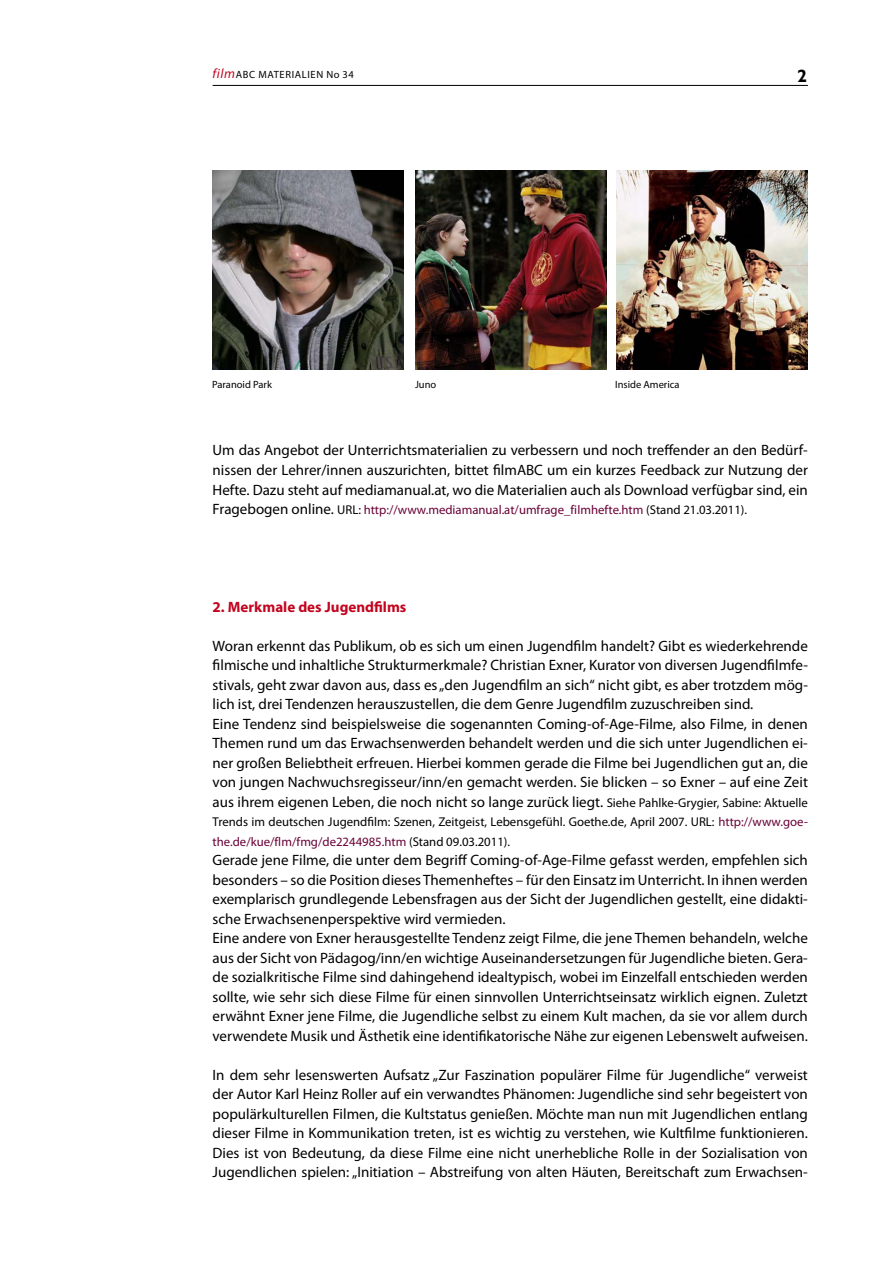
<style>
.page{position:relative;width:893px;height:1263px;background:#fff}
.page>*{position:absolute;margin:0;border:0;box-sizing:border-box;transform-origin:0 0}
.t1{font:700 18px "Gill Sans";color:#000}
.t2{font:15px/19.5px "Myriad Pro";color:#000;text-align:justify}
.t3{font:700 15px "Myriad Pro";color:#c3041f}
.t4{font:12.75px/19.5px "Myriad Pro";color:#000}
.t5{font:12.75px "Myriad Pro";color:#690036}
.t6{font:10.5px "Myriad Pro";letter-spacing:.02em;color:#000}
.t7{font:10.5px "Myriad Pro";letter-spacing:.06em;color:#000}
.s1{font-style:italic;font-size:13.5px;color:#c3041f}
.s2{font-size:15px;color:#000}
.s3{color:#000}
.s4{font-size:12.75px}
.s5{color:#690036}
</style>
<div class="page">
<hr style="left:213px;top:85px;width:595px;height:1px;background:#000">
<img style="left:213px;top:170px;width:191px;height:200px">
<img style="left:415px;top:170px;width:191px;height:200px">
<img style="left:617px;top:170px;width:191px;height:200px">
<p class="t7" style="left:213px;top:68px;width:143px"><span class="s1">film</span>ABC Materialien No 34</p>
<p class="t1" style="left:797px;top:65px;width:11px">2</p>
<p class="t6" style="left:212px;top:378px;width:61px">Paranoid Park</p>
<p class="t6" style="left:415px;top:378px;width:23px">Juno</p>
<p class="t6" style="left:615px;top:378px;width:66px">I nside America</p>
<p class="t2" style="left:213px;top:440px;width:597px">Um das Angebot der Unterrichtsmaterialien zu verbessern und noch treffender an den Bedürf&shy;nissen der Lehrer/innen auszurichten, bittet filmABC um ein kurzes Feedback zur Nutzung der Hefte. Dazu steht auf mediamanual.at, wo die Materialien auch als Download verfügbar sind, ein</p>
<p class="t5" style="left:213px;top:502px;width:536px"><span class="s2">Fragebogen online.</span> <span class="s3">URL:</span> http://www.mediamanual.at/umfrage_filmhefte.htm <span class="s3">(Stand 21.03.2011).</span></p>
<p class="t3" style="left:213px;top:597px;width:195px">2. Merkmale des Jugendfilms</p>
<p class="t2" style="left:213px;top:635px;width:597px;text-align:left">Woran erkennt das Publikum, ob es sich um einen Jugendfilm handelt? Gibt es wiederkehrende filmische und inhaltliche Strukturmerkmale? Christian Exner, Kurator von diversen Jugendfilmfe&shy;stivals, geht zwar davon aus, dass es „den Jugendfilm an sich“ nicht gibt, es aber trotzdem mög&shy;lich ist, drei Tendenzen herauszustellen, die dem Genre Jugendfilm zuzuschreiben sind.<br>Eine Tendenz sind beispielsweise die sogenannten Coming-of-Age-Filme, also Filme, in denen Themen rund um das Erwachsenwerden behandelt werden und die sich unter Jugendlichen ei&shy;ner großen Beliebtheit erfreuen. H ierbei kommen gerade die Filme bei Jugendlichen gut an, die von jungen Nachwuchsregisseur/inn/en gemacht werden. Sie blicken – so Exner – auf eine Zeit aus ihrem eigenen Leben, die noch nicht so lange zurück liegt. <span class="s4">Siehe Pahlke-Grygier, Sabine: Aktuelle</span></p>
<p class="t4" style="left:213px;top:812px;width:597px">Trends im deutschen Jugendfilm: Szenen, Zeitgeist, Lebensgefühl. Goethe.de, April 2007. URL: <span class="s5">http://www.goe&shy;the.de/kue/flm/fmg/de2244985.htm</span> (Stand 09.03.2011).</p>
<p class="t2" style="left:213px;top:850px;width:597px;text-align:left">Gerade jene Filme, die unter dem Begriff Coming-of-Age-Filme gefasst werden, empfehlen sich besonders – so die Position dieses Themenheftes – für den Einsatz im Unterricht. I n ihnen werden exemplarisch grundlegende Lebensfragen aus der Sicht der Jugendlichen gestellt, eine didakti&shy;sche Erwachsenenperspektive wird vermieden.<br>Eine andere von Exner herausgestellte Tendenz zeigt Filme, die jene Themen behandeln, welche aus der Sicht von Pädagog/inn/en wichtige Auseinandersetzungen für Jugendliche bieten. Gera&shy;de sozialkritische Filme sind dahingehend idealtypisch, wobei im Einzelfall entschieden werden sollte, wie sehr sich diese Filme für einen sinnvollen Unterrichtseinsatz wirklich eignen. Zuletzt erwähnt Exner jene Filme, die Jugendliche selbst zu einem Kult machen, da sie vor allem durch verwendete Musik und Ästhetik eine identifikatorische Nähe zur eigenen Lebenswelt aufweisen.</p>
<p class="t2" style="left:213px;top:1064px;width:597px">I n dem sehr lesenswerten Aufsatz „Zur Faszination populärer Filme für Jugendliche“ verweist der Autor Karl Heinz Roller auf ein verwandtes Phänomen: Jugendliche sind sehr begeistert von populärkulturellen Filmen, die Kultstatus genießen. Möchte man nun mit Jugendlichen entlang dieser Filme in Kommunikation treten, ist es wichtig zu verstehen, wie Kultfilme funktionieren.<br>Dies ist von Bedeutung, da diese Filme eine nicht unerhebliche Rolle in der Sozialisation von Jugendlichen spielen: „I nitiation – Abstreifung von alten Häuten, Bereitschaft zum Erwachsen-</p>
</div>
